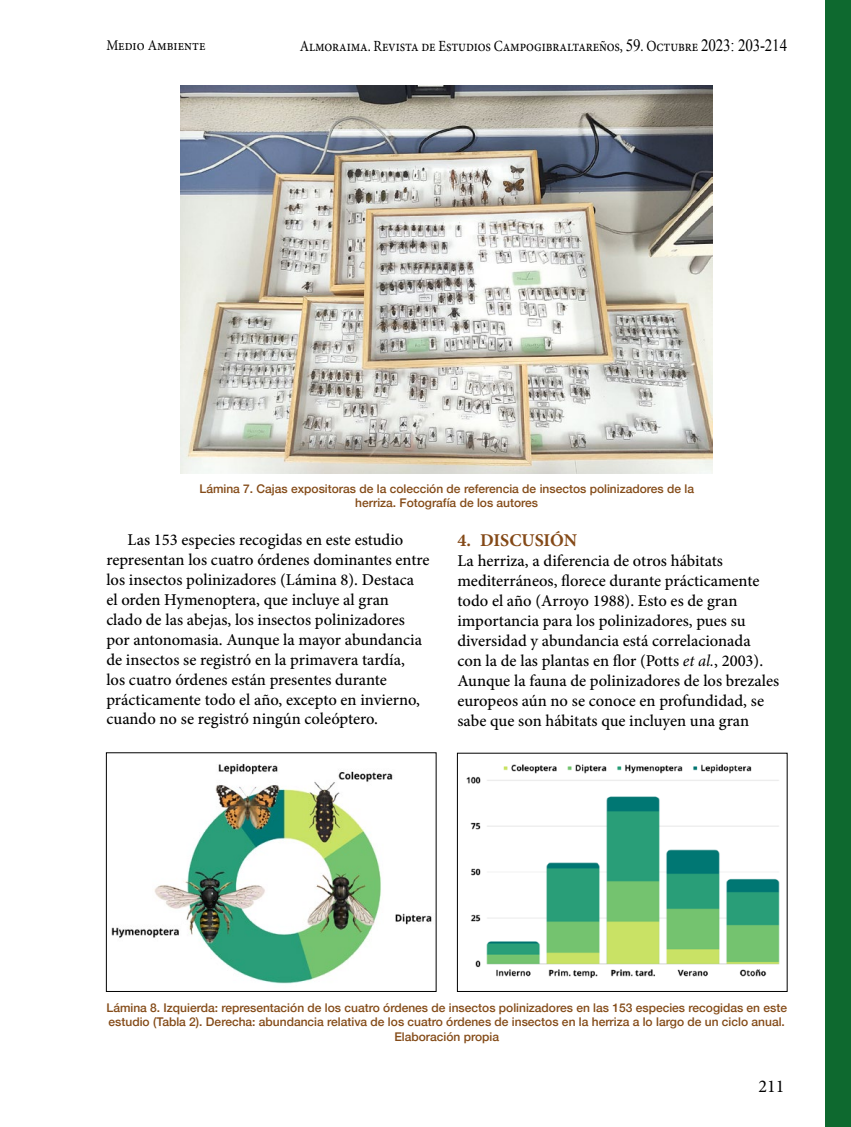
<style>
.page{position:relative;width:851px;height:1127px;background:#fff}
.page>*{position:absolute;margin:0;border:0;box-sizing:border-box;transform-origin:0 0}
.t1{font:700 18px "Minion Pro";letter-spacing:-.005em;color:#844917}
.t2{font:18px "Minion Pro";color:#000}
.t3{font:500 16.5px/20px "Minion Pro";color:#000}
.t4{font:15.6px "Minion Pro";letter-spacing:-.01em;color:#000;scale:.87 1}
.t5{font:14.85px "Minion Pro";color:#000;scale:.91 1}
.t6{font:500 12px/14.4px "Helvetica Neue";color:#844b18;text-align:center}
.s1{font-family:"Times New Roman";font-size:17.25px}
.s2{font-weight:400;font-style:italic}
</style>
<div class="page">
<div style="left:825px;top:0;width:25px;height:1127px;background:#0e692f"></div>
<img style="left:181px;top:85px;width:531px;height:388px">
<img style="left:111px;top:763px;width:321px;height:221px">
<div style="left:106px;top:752px;width:330px;height:240px;border:1px solid #000"></div>
<img style="left:466px;top:764px;width:314px;height:214px">
<div style="left:457px;top:753px;width:330px;height:239px;border:1px solid #000"></div>
<p class="t5" style="left:106px;top:36px;width:110px">Medio Ambiente</p>
<p class="t4" style="left:300px;top:35px;width:561px">Almoraima. Revista de Estudios Campogibraltareños, <span class="s1">59</span>. Octubre <span class="s1">2023: 203-214</span></p>
<p class="t6" style="left:199px;top:480px;width:496px">Lámina 7. Cajas expositoras de la colección de referencia de insectos polinizadores de la herriza. Fotografía de los autores</p>
<p class="t3" style="left:106px;top:530px;width:325px;text-indent:21px">Las 153 especies recogidas en este estudio representan los cuatro órdenes dominantes entre los insectos polinizadores (Lámina 8). Destaca<br>el orden Hymenoptera, que incluye al gran<br>clado de las abejas, los insectos polinizadores por antonomasia. Aunque la mayor abundancia de insectos se registró en la primavera tardía,<br>los cuatro órdenes están presentes durante prácticamente todo el año, excepto en invierno, cuando no se registró ningún coleóptero.</p>
<p class="t1" style="left:457px;top:527px;width:121px">4. DISCUSIÓN</p>
<p class="t3" style="left:457px;top:551px;width:323px">La herriza, a diferencia de otros hábitats mediterráneos, florece durante prácticamente todo el año (Arroyo 1988). Esto es de gran importancia para los polinizadores, pues su diversidad y abundancia está correlacionada con la de las plantas en flor (Potts <span class="s2">et al.</span>, 2003).<br>Aunque la fauna de polinizadores de los brezales europeos aún no se conoce en profundidad, se sabe que son hábitats que incluyen una gran</p>
<p class="t6" style="left:106px;top:999px;width:682px">Lámina 8. Izquierda: representación de los cuatro órdenes de insectos polinizadores en las 153 especies recogidas en este estudio (Tabla 2). Derecha: abundancia relativa de los cuatro órdenes de insectos en la herriza a lo largo de un ciclo anual.<br>Elaboración propia</p>
<p class="t2" style="left:758px;top:1074px;width:27px">211</p>
</div>
